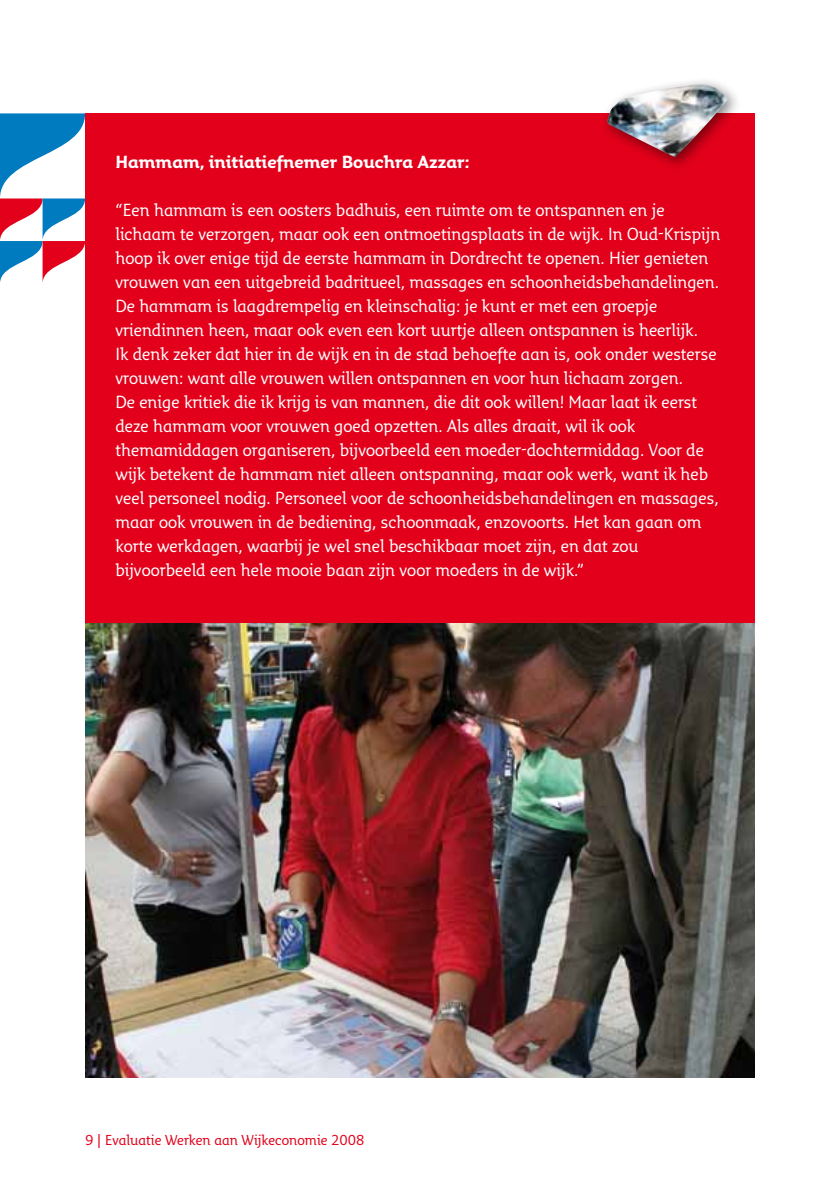
<style>
.page{position:relative;width:840px;height:1191px;background:#fff}
.page>*{position:absolute;margin:0;border:0;box-sizing:border-box;transform-origin:0 0}
.t1{font:17px/24px "Fresco Inf Sans";color:#fff}
.t2{font:700 17px "Fresco Inf Sans";color:#fff}
.t3{font:14px "Fresco Inf Sans";color:#e2001a}
</style>
<div class="page">
<div style="left:85px;top:113px;width:669px;height:511px;background:#e2001a"></div>
<img style="left:85px;top:624px;width:669px;height:453px">
<div style="left:598px;top:76px;width:143px;height:96px;background:#000;opacity:.5"></div>
<img style="left:606px;top:84px;width:121px;height:73px">
<svg style="left:0;top:113px;width:85px;height:170px"></svg>
<p class="t2" style="left:115px;top:151px;width:355px">Hammam, initiatiefnemer Bouchra Azzar:</p>
<p class="t1" style="left:115px;top:198px;width:606px">“Een hammam is een oosters badhuis, een ruimte om te ontspannen en je lichaam te verzorgen, maar ook een ontmoetingsplaats in de wijk. In Oud-Krispijn hoop ik over enige tijd de eerste hammam in Dordrecht te openen. Hier genieten vrouwen van een uitgebreid badritueel, massages en schoonheidsbehandelingen.<br>De hammam is laagdrempelig en kleinschalig: je kunt er met een groepje vriendinnen heen, maar ook even een kort uurtje alleen ontspannen is heerlijk.<br>Ik denk zeker dat hier in de wijk en in de stad behoefte aan is, ook onder westerse vrouwen: want alle vrouwen willen ontspannen en voor hun lichaam zorgen.<br>De enige kritiek die ik krijg is van mannen, die dit ook willen! Maar laat ik eerst deze hammam voor vrouwen goed opzetten. Als alles draait, wil ik ook themamiddagen organiseren, bijvoorbeeld een moeder-dochtermiddag. Voor de wijk betekent de hammam niet alleen ontspanning, maar ook werk, want ik heb veel personeel nodig. Personeel voor de schoonheidsbehandelingen en massages, maar ook vrouwen in de bediening, schoonmaak, enzovoorts. Het kan gaan om korte werkdagen, waarbij je wel snel beschikbaar moet zijn, en dat zou bijvoorbeeld een hele mooie baan zijn voor moeders in de wijk.”</p>
<p class="t3" style="left:85px;top:1131px;width:281px">9 | Evaluatie Werken aan Wijkeconomie 2008</p>
</div>
